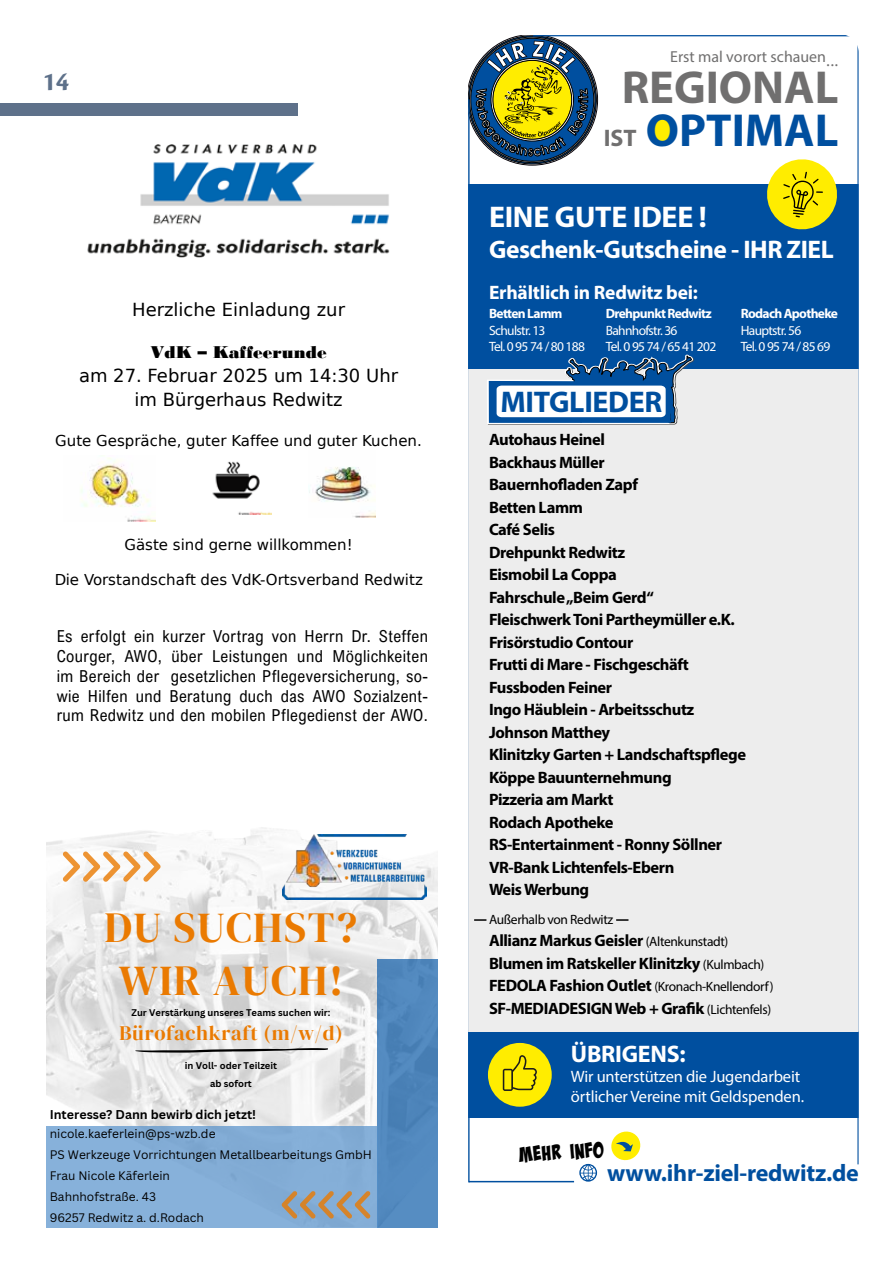
<style>
.page{position:relative;width:893px;height:1263px;background:#fff}
.page>*{position:absolute;margin:0;border:0;box-sizing:border-box;transform-origin:0 0}
.t1{font:700 46.5px/42.6px "Myriad Pro";color:#706f6f;text-align:center}
.t2{font:42.6px/52.8px "DM Serif Display";letter-spacing:.035em;color:#ea7a01;text-align:center}
.t3{font:700 30px "Myriad Pro";letter-spacing:-.01em;color:#fff}
.t4{font:700 30px "Myriad Pro";letter-spacing:-.01em;color:#004f9f}
.t5{font:700 27px "Cronos Pro";color:#5e718a}
.t6{font:700 25.5px "Myriad Pro";letter-spacing:-.02em;color:#fff}
.t7{font:700 24px "Myriad Pro";letter-spacing:-.01em;color:#004f9f}
.t8{font:700 24px "Myriad Pro";letter-spacing:-.01em;color:#fff}
.t9{font:21px "Bada Boom Pro BB";color:#000}
.t10{font:20.55px "DM Serif Display";letter-spacing:.035em;color:#ea7a01}
.t11{font:700 19.5px "Myriad Pro";letter-spacing:-.01em;color:#fff}
.t12{font:18px/24.2px "DejaVu Sans";color:#000;text-align:center}
.t13{font:18px "Bodoni MT Black";color:#000}
.t14{font:700 16.5px/22.5px "Myriad Pro";letter-spacing:-.025em;color:#000}
.t15{font:16.5px/19.8px "Arial Nova Cond";letter-spacing:.025em;color:#000;text-align:justify}
.t16{font:16.5px/19.8px "Myriad Pro";letter-spacing:-.01em;color:#fff}
.t17{font:15.9px "Myriad Pro";color:#706f6f}
.t18{font:15px "DejaVu Sans";color:#000}
.t19{font:13.5px/16.2px "Myriad Pro";letter-spacing:-.05em;color:#fff}
.t20{font:13.5px "Myriad Pro";letter-spacing:-.025em;color:#000}
.t21{font:700 13.5px "Myriad Pro";letter-spacing:-.05em;color:#fff}
.t22{font:700 12.45px "Canva Sans";color:#000}
.t23{font:12px/21px "Canva Sans";color:#000}
.t24{font:700 9.45px/18.6px "Canva Sans";color:#000;text-align:center}
.s1{font-family:"Minion Pro";font-size:18px}
.s2{font-size:24px}
.s3{color:#004f9f}
.s4{font-weight:400;font-size:13.5px}
.s5{font-weight:700;font-size:16.5px}
</style>
<div class="page">
<div style="left:0;top:103px;width:298px;height:13px;background:#5e718a"></div>
<svg style="left:579px;top:1164px;width:18px;height:17px"></svg>
<svg style="left:468px;top:35px;width:130px;height:130px"></svg>
<hr style="left:533px;top:35px;width:326px;height:1px;background:#004f9f">
<hr style="left:857px;top:36px;width:2px;height:1128px;background:#004f9f">
<hr style="left:469px;top:1181px;width:105px;height:1px;background:#004f9f">
<hr style="left:468px;top:99px;width:2px;height:1083px;background:#004f9f">
<div style="left:469px;top:184px;width:390px;height:185px;background:#004f9f"></div>
<div style="left:469px;top:1031px;width:390px;height:86px;background:#004f9f"></div>
<div style="left:469px;top:369px;width:390px;height:662px;background:#ededed"></div>
<svg style="left:487px;top:355px;width:207px;height:70px"></svg>
<svg style="left:611px;top:1131px;width:30px;height:30px"></svg>
<div style="left:652px;top:118px;width:23px;height:25px;background:#ffed00;border-radius:50%"></div>
<svg style="left:767px;top:159px;width:70px;height:71px"></svg>
<div style="left:488px;top:1043px;width:64px;height:64px;background:#ffed00;border-radius:50%"></div>
<svg style="left:503px;top:1055px;width:34px;height:36px"></svg>
<svg style="left:474px;top:919px;width:12px;height:2px"></svg>
<svg style="left:616px;top:919px;width:12px;height:2px"></svg>
<img style="left:212px;top:461px;width:59px;height:54px">
<img style="left:309px;top:467px;width:67px;height:51px">
<img style="left:81px;top:458px;width:74px;height:63px">
<img style="left:87px;top:145px;width:303px;height:112px">
<img style="left:47px;top:827px;width:391px;height:299px">
<div style="left:378px;top:960px;width:60px;height:267px;background:#5289bf"></div>
<svg style="left:63px;top:851px;width:98px;height:31px"></svg>
<div style="left:47px;top:1126px;width:331px;height:101px;background:#87b1da"></div>
<svg style="left:281px;top:1191px;width:90px;height:27px"></svg>
<img style="left:283px;top:834px;width:144px;height:65px">
<svg style="left:135px;top:1048px;width:193px;height:4px"></svg>
<h3 class="t5" style="left:43px;top:66px;width:28px">14</h3>
<p class="t12" style="left:132px;top:299px;width:214px">Herzliche Einladung zur</p>
<p class="t13" style="left:151px;top:341px;width:177px">VdK – Kaffeerunde</p>
<p class="t12" style="left:79px;top:365px;width:321px">am 27. Februar 2025 um 14:30 Uhr im Bürgerhaus Redwitz</p>
<p class="t18" style="left:55px;top:434px;width:368px">Gute Gespräche, guter Kaffee und guter Kuchen.</p>
<p class="t18" style="left:125px;top:539px;width:230px">Gäste sind gerne willkommen!</p>
<p class="t18" style="left:54px;top:574px;width:370px">Die Vorstandschaft des VdK-Ortsverband Redwitz</p>
<p class="t15" style="left:57px;top:626px;width:373px">Es erfolgt ein kurzer Vortrag von Herrn Dr. Steffen Courger, AWO, über Leistungen und Möglichkeiten im Bereich der gesetzlichen Pflegeversicherung, so&shy;wie Hilfen und Beratung duch das AWO Sozialzent&shy;rum Redwitz und den mobilen Pflegedienst der AWO.</p>
<h2 class="t2" style="left:105px;top:902px;width:254px">DU SUCHST?<br>WIR AUCH!</h2>
<p class="t10" style="left:119px;top:1021px;width:225px">Bürofachkraft (m/w/d)</p>
<p class="t24" style="left:132px;top:1003px;width:200px">Zur Verstärkung unseres Teams suchen wir:</p>
<p class="t24" style="left:185px;top:1056px;width:94px">in Voll- oder Teilzeit ab sofort</p>
<p class="t22" style="left:50px;top:1107px;width:208px">Interesse? Dann bewirb dich jetzt!</p>
<p class="t23" style="left:50px;top:1123px;width:324px">nicole.kaeferlein@ps-wzb.de<br>PS Werkzeuge Vorrichtungen Metallbearbeitungs GmbH<br>Frau Nicole Käferlein<br>Bahnhofstraße. 43<br>96257 Redwitz a. d.Rodach</p>
<p class="t17" style="left:670px;top:47px;width:170px">Erst mal vorort schauen<span class="s1">...</span></p>
<h1 class="t1" style="left:604px;top:65px;width:236px">REGIONAL<br><span class="s2">IST</span> <span class="s3">OPTIMAL</span></h1>
<h3 class="t3" style="left:489px;top:197px;width:219px">EINE GUTE IDEE !</h3>
<h3 class="t6" style="left:489px;top:233px;width:346px">Geschenk-Gutscheine - IHR ZIEL</h3>
<p class="t11" style="left:489px;top:279px;width:211px">Erhältlich in Redwitz bei:</p>
<p class="t21" style="left:489px;top:305px;width:75px">Betten Lamm</p>
<p class="t19" style="left:489px;top:322px;width:97px">Schulstr. 13<br>Tel. 0 95 74 / 80 188</p>
<p class="t21" style="left:606px;top:305px;width:107px">Drehpunkt Redwitz</p>
<p class="t19" style="left:606px;top:322px;width:112px">Bahnhofstr. 36<br>Tel. 0 95 74 / 65 41 202</p>
<p class="t21" style="left:741px;top:305px;width:99px">Rodach Apotheke</p>
<p class="t19" style="left:741px;top:322px;width:91px">Hauptstr. 56<br>Tel. 0 95 74 / 85 69</p>
<h3 class="t4" style="left:500px;top:382px;width:163px">MITGLIEDER</h3>
<p class="t14" style="left:489px;top:428px;width:259px">Autohaus Heinel<br>Backhaus Müller<br>Bauernhofladen Zapf<br>Betten Lamm<br>Café Selis<br>Drehpunkt Redwitz<br>Eismobil La Coppa<br>Fahrschule „Beim Gerd“<br>Fleischwerk Toni Partheymüller e.K.<br>Frisörstudio Contour<br>Frutti di Mare - Fischgeschäft<br>Fussboden Feiner<br>Ingo Häublein - Arbeitsschutz<br>Johnson Matthey<br>Klinitzky Garten + Landschaftspflege<br>Köppe Bauunternehmung<br>Pizzeria am Markt<br>Rodach Apotheke<br>RS-Entertainment - Ronny Söllner<br>VR-Bank Lichtenfels-Ebern<br>Weis Werbung</p>
<p class="t20" style="left:489px;top:911px;width:126px">Außerhalb von Redwitz</p>
<p class="t14" style="left:489px;top:929px;width:277px">Allianz Markus Geisler <span class="s4">(Altenkunstadt)<br></span>Blumen im Ratskeller Klinitzky <span class="s4">(Kulmbach)</span></p>
<p class="t20" style="left:489px;top:978px;width:286px"><span class="s5">FEDOLA Fashion Outlet</span> (Kronach-Knellendorf)</p>
<p class="t14" style="left:489px;top:996px;width:284px">SF-MEDIADESIGN Web + Grafik <span class="s4">(Lichtenfels)</span></p>
<h3 class="t8" style="left:571px;top:1038px;width:116px">ÜBRIGENS:</h3>
<p class="t16" style="left:571px;top:1066px;width:235px">Wir unterstützen die Jugendarbeit örtlicher Vereine mit Geldspenden.</p>
<p class="t9" style="left:518px;top:1142px;width:87px;rotate:-3deg">MEHR INFO</p>
<h3 class="t7" style="left:607px;top:1158px;width:253px">www.ihr-ziel-redwitz.de</h3>
</div>
